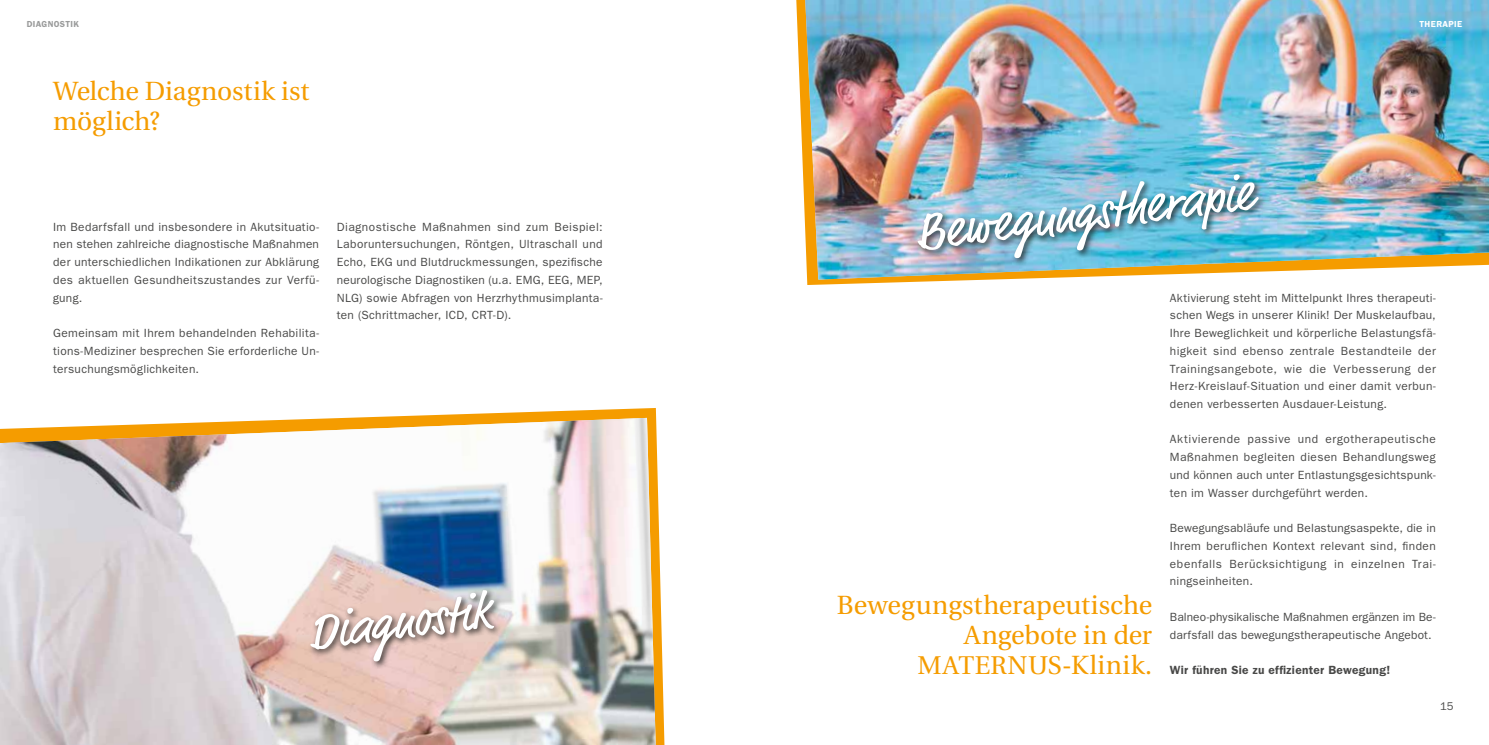
<style>
.page{position:relative;width:1489px;height:745px;background:#fff}
.page>*{position:absolute;margin:0;border:0;box-sizing:border-box;transform-origin:0 0}
.t1{font:51.25px "Market";color:#fff}
.t2{font:26.25px/30px "Utopia";letter-spacing:-.005em;color:#f59c00;text-align:right}
.t3{font:25.62px "Utopia";letter-spacing:.015em;color:#f59c00}
.t4{font:11.88px/17.8px "Franklin Gothic";letter-spacing:.025em;color:#494948;text-align:justify}
.t5{font:600 11.88px "Franklin Gothic";letter-spacing:.03em;color:#494948}
.t6{font:11.25px "Franklin Gothic";color:#494948}
.t7{font:600 8.75px "Franklin Gothic";letter-spacing:.04em;color:#9a9b9b}
.t8{font:600 8.75px "Franklin Gothic";letter-spacing:.04em;color:#fff}
.s1{font-size:26.25px}
</style>
<div class="page">
<svg style="left:796px;top:0;width:213px;height:285px"></svg>
<img style="left:805px;top:0;width:683px;height:279px">
<svg style="left:374px;top:408px;width:290px;height:336px"></svg>
<img style="left:0;top:417px;width:655px;height:327px">
<div style="left:307px;top:586px;width:195px;height:83px;background:#1a1a18;opacity:.85"></div>
<div style="left:914px;top:171px;width:352px;height:95px;background:#1a1a18;opacity:.85"></div>
<p class="t7" style="left:27px;top:18px;width:54px">DIAGNOSTIK</p>
<h2 class="t2" style="left:53px;top:76px;width:258px;text-align:left">Welche Diagnostik ist möglich?</h2>
<p class="t4" style="left:53px;top:217px;width:267px">Im Bedarfsfall und insbesondere in Akutsituatio&shy;nen stehen zahlreiche diagnostische Maßnahmen der unterschiedlichen Indikationen zur Abklärung des aktuellen Gesundheitszustandes zur Verfü&shy;gung.</p>
<p class="t4" style="left:53px;top:323px;width:267px">Gemeinsam mit Ihrem behandelnden Rehabilita&shy;tions-Mediziner besprechen Sie erforderliche Un&shy;tersuchungsmöglichkeiten.</p>
<p class="t4" style="left:337px;top:217px;width:267px">Diagnostische Maßnahmen sind zum Beispiel:<br>Laboruntersuchungen, Röntgen, Ultraschall und Echo, EKG und Blutdruckmessungen, spezifische neurologische Diagnostiken (u.a. EMG, EEG, MEP, NLG) sowie Abfragen von Herzrhythmusimplanta&shy;ten (Schrittmacher, ICD, CRT-D).</p>
<h1 class="t1" style="left:305px;top:602px;width:183px;rotate:-7deg">Diagnostik</h1>
<h1 class="t1" style="left:911px;top:203px;width:341px;rotate:-7deg">Bewegungstherapie</h1>
<p class="t8" style="left:1419px;top:18px;width:44px">THERAPIE</p>
<h2 class="t2" style="left:837px;top:590px;width:317px">Bewegungstherapeutische<br>Angebote in der</h2>
<h3 class="t3" style="left:917px;top:650px;width:236px">MATERNUS<span class="s1">-Klinik.</span></h3>
<p class="t4" style="left:1169px;top:288px;width:267px">Aktivierung steht im Mittelpunkt Ihres therapeuti&shy;schen Wegs in unserer Klinik! Der Muskelaufbau, Ihre Beweglichkeit und körperliche Belastungsfä&shy;higkeit sind ebenso zentrale Bestandteile der Trainingsangebote, wie die Verbesserung der Herz-Kreislauf-Situation und einer damit verbun&shy;denen verbesserten Ausdauer-Leistung.</p>
<p class="t4" style="left:1169px;top:430px;width:267px">Aktivierende passive und ergotherapeutische Maßnahmen begleiten diesen Behandlungsweg und können auch unter Entlastungsgesichtspunk&shy;ten im Wasser durchgeführt werden.</p>
<p class="t4" style="left:1169px;top:518px;width:267px">Bewegungsabläufe und Belastungsaspekte, die in Ihrem beruflichen Kontext relevant sind, finden ebenfalls Berücksichtigung in einzelnen Trai&shy;ningseinheiten.</p>
<p class="t4" style="left:1169px;top:607px;width:267px">Balneo-physikalische Maßnahmen ergänzen im Be&shy;darfsfall das bewegungstherapeutische Angebot.</p>
<p class="t5" style="left:1169px;top:662px;width:222px">Wir führen Sie zu effizienter Bewegung!</p>
<p class="t6" style="left:1439px;top:698px;width:15px">15</p>
</div>
